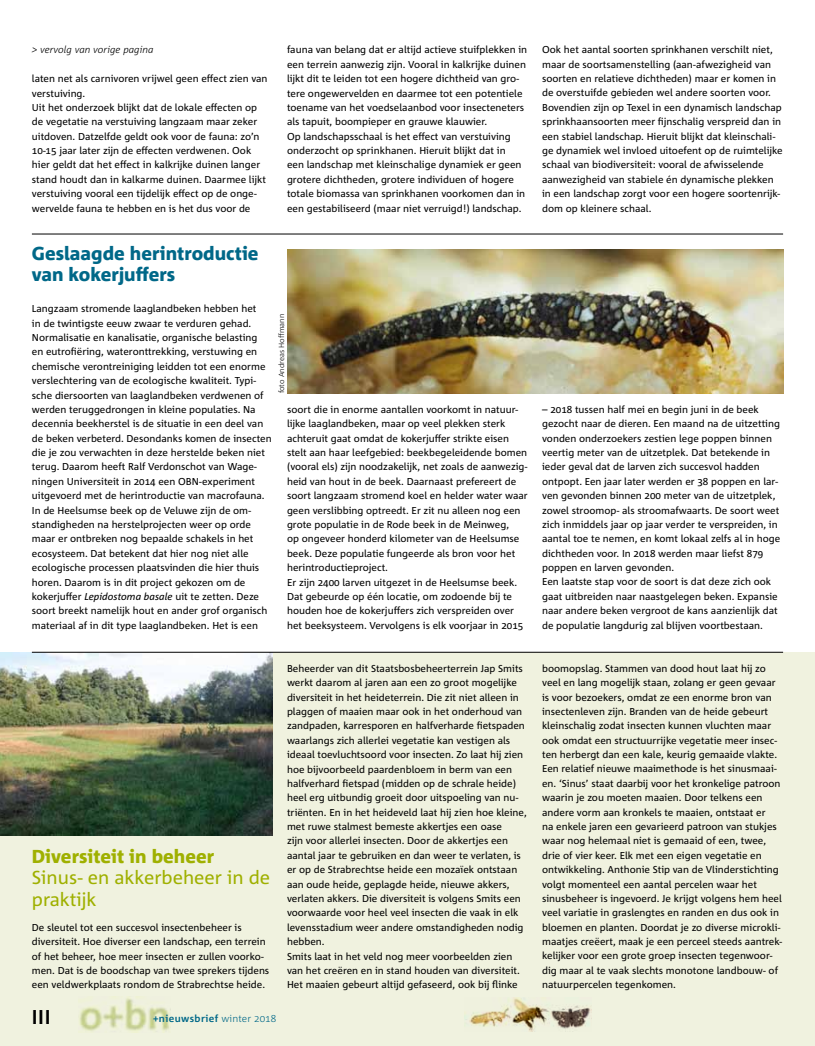
<style>
.page{position:relative;width:815px;height:1046px;background:#fff}
.page>*{position:absolute;margin:0;border:0;box-sizing:border-box;transform-origin:0 0}
.t1{font:700 20px "Corpid C1";color:#000}
.t2{font:800 18.75px/21.2px "Corpid C1";color:#006888}
.t3{font:18.75px/21.2px "Corpid C1";color:#9fb000}
.t4{font:800 18.75px "Corpid C1";color:#9fb000}
.t5{font:10px/14.4px "Corpid C1";color:#000}
.t6{font:italic 300 10px "Corpid C1";color:#000}
.t7{font:700 10px "Corpid C1";letter-spacing:.04em;color:#006888}
.t8{font:300 7.5px "Corpid C1";color:#000}
.s1{font-style:italic}
.s2{font-weight:300}
</style>
<div class="page">
<div style="left:0;top:652px;width:815px;height:393px;background:#f0f2df"></div>
<img style="left:79px;top:996px;width:91px;height:36px">
<img style="left:0;top:652px;width:273px;height:183px">
<img style="left:464px;top:997px;width:127px;height:33px">
<img style="left:287px;top:250px;width:496px;height:143px">
<hr style="left:32px;top:234px;width:751px;height:1px;background:#000">
<hr style="left:32px;top:652px;width:751px;height:1px;background:#000">
<p class="t6" style="left:32px;top:44px;width:123px">&gt; vervolg van vorige pagina</p>
<p class="t5" style="left:287px;top:42px;width:242px">fauna van belang dat er altijd actieve stuifplekken in een terrein aanwezig zijn. Vooral in kalkrijke duinen lijkt dit te leiden tot een hogere dichtheid van gro&shy;tere ongewervelden en daarmee tot een potentiele toename van het voedselaanbod voor insecteneters als tapuit, boompieper en grauwe klauwier.<br>Op landschapsschaal is het effect van verstuiving onderzocht op sprinkhanen. Hieruit blijkt dat in<br>een landschap met kleinschalige dynamiek er geen grotere dichtheden, grotere individuen of hogere totale biomassa van sprinkhanen voorkomen dan in een gestabiliseerd (maar niet verruigd!) landschap.</p>
<p class="t5" style="left:542px;top:42px;width:242px">Ook het aantal soorten sprinkhanen verschilt niet, maar de soortsamenstelling (aan-afwezigheid van soorten en relatieve dichtheden) maar er komen in de overstuifde gebieden wel andere soorten voor.<br>Bovendien zijn op Texel in een dynamisch landschap sprinkhaansoorten meer fijnschalig verspreid dan in een stabiel landschap. Hieruit blijkt dat kleinschali&shy;ge dynamiek wel invloed uitoefent op de ruimtelijke schaal van biodiversiteit: vooral de afwisselende aanwezigheid van stabiele én dynamische plekken in een landschap zorgt voor een hogere soortenrijk&shy;dom op kleinere schaal.</p>
<p class="t5" style="left:32px;top:71px;width:237px">laten net als carnivoren vrijwel geen effect zien van verstuiving.<br>Uit het onderzoek blijkt dat de lokale effecten op de vegetatie na verstuiving langzaam maar zeker uitdoven. Datzelfde geldt ook voor de fauna: zo’n 10-15 jaar later zijn de effecten verdwenen. Ook hier geldt dat het effect in kalkrijke duinen langer stand houdt dan in kalkarme duinen. Daarmee lijkt verstuiving vooral een tijdelijk effect op de onge&shy;wervelde fauna te hebben en is het dus voor de</p>
<h2 class="t2" style="left:32px;top:242px;width:228px">Geslaagde herintroductie van kokerjuffers</h2>
<p class="t5" style="left:32px;top:301px;width:241px">Langzaam stromende laaglandbeken hebben het<br>in de twintigste eeuw zwaar te verduren gehad.<br>Normalisatie en kanalisatie, organische belasting<br>en eutrofiëring, wateronttrekking, verstuwing en chemische verontreiniging leidden tot een enorme verslechtering van de ecologische kwaliteit. Typi&shy;sche diersoorten van laaglandbeken verdwenen of werden teruggedrongen in kleine populaties. Na decennia beekherstel is de situatie in een deel van de beken verbeterd. Desondanks komen de insecten die je zou verwachten in deze herstelde beken niet terug. Daarom heeft Ralf Verdonschot van Wage&shy;ningen Universiteit in 2014 een OBN-experiment uitgevoerd met de herintroductie van macrofauna.<br>In de Heelsumse beek op de Veluwe zijn de om&shy;standigheden na herstelprojecten weer op orde maar er ontbreken nog bepaalde schakels in het ecosysteem. Dat betekent dat hier nog niet alle ecologische processen plaatsvinden die hier thuis horen. Daarom is in dit project gekozen om de kokerjuffer <span class="s1">Lepidostoma basale</span> uit te zetten. Deze soort breekt namelijk hout en ander grof organisch materiaal af in dit type laaglandbeken. Het is een</p>
<p class="t8" style="left:277px;top:393px;width:81px;rotate:-90deg">foto Andreas Hoffmann</p>
<p class="t5" style="left:287px;top:402px;width:242px">soort die in enorme aantallen voorkomt in natuur&shy;lijke laaglandbeken, maar op veel plekken sterk achteruit gaat omdat de kokerjuffer strikte eisen stelt aan haar leefgebied: beekbegeleidende bomen (vooral els) zijn noodzakelijk, net zoals de aanwezig&shy;heid van hout in de beek. Daarnaast prefereert de soort langzaam stromend koel en helder water waar geen verslibbing optreedt. Er zit nu alleen nog een grote populatie in de Rode beek in de Meinweg,<br>op ongeveer honderd kilometer van de Heelsumse beek. Deze populatie fungeerde als bron voor het herintroductieproject.<br>Er zijn 2400 larven uitgezet in de Heelsumse beek.<br>Dat gebeurde op één locatie, om zodoende bij te houden hoe de kokerjuffers zich verspreiden over het beeksysteem. Vervolgens is elk voorjaar in 2015</p>
<p class="t5" style="left:542px;top:402px;width:240px">– 2018 tussen half mei en begin juni in de beek gezocht naar de dieren. Een maand na de uitzetting vonden onderzoekers zestien lege poppen binnen veertig meter van de uitzetplek. Dat betekende in ieder geval dat de larven zich succesvol hadden ontpopt. Een jaar later werden er 38 poppen en lar&shy;ven gevonden binnen 200 meter van de uitzetplek, zowel stroomop- als stroomafwaarts. De soort weet zich inmiddels jaar op jaar verder te verspreiden, in aantal toe te nemen, en komt lokaal zelfs al in hoge dichtheden voor. In 2018 werden maar liefst 879 poppen en larven gevonden.<br>Een laatste stap voor de soort is dat deze zich ook gaat uitbreiden naar naastgelegen beken. Expansie naar andere beken vergroot de kans aanzienlijk dat de populatie langdurig zal blijven voortbestaan.</p>
<h2 class="t4" style="left:32px;top:844px;width:184px">Diversiteit in beheer</h2>
<h2 class="t3" style="left:32px;top:866px;width:240px">Sinus- en akkerbeheer in de praktijk</h2>
<p class="t5" style="left:32px;top:919px;width:239px">De sleutel tot een succesvol insectenbeheer is diversiteit. Hoe diverser een landschap, een terrein of het beheer, hoe meer insecten er zullen voorko&shy;men. Dat is de boodschap van twee sprekers tijdens een veldwerkplaats rondom de Strabrechtse heide.</p>
<h1 class="t1" style="left:32px;top:1004px;width:20px">III</h1>
<p class="t7" style="left:153px;top:1011px;width:125px">+nieuwsbrief <span class="s2">winter 2018</span></p>
<p class="t5" style="left:287px;top:660px;width:241px">Beheerder van dit Staatsbosbeheerterrein Jap Smits werkt daarom al jaren aan een zo groot mogelijke diversiteit in het heideterrein. Die zit niet alleen in plaggen of maaien maar ook in het onderhoud van zandpaden, karresporen en halfverharde fietspaden waarlangs zich allerlei vegetatie kan vestigen als ideaal toevluchtsoord voor insecten. Zo laat hij zien hoe bijvoorbeeld paardenbloem in berm van een halfverhard fietspad (midden op de schrale heide) heel erg uitbundig groeit door uitspoeling van nu&shy;triënten. En in het heideveld laat hij zien hoe kleine, met ruwe stalmest bemeste akkertjes een oase<br>zijn voor allerlei insecten. Door de akkertjes een aantal jaar te gebruiken en dan weer te verlaten, is er op de Strabrechtse heide een mozaïek ontstaan aan oude heide, geplagde heide, nieuwe akkers, verlaten akkers. Die diversiteit is volgens Smits een voorwaarde voor heel veel insecten die vaak in elk levensstadium weer andere omstandigheden nodig hebben.<br>Smits laat in het veld nog meer voorbeelden zien van het creëren en in stand houden van diversiteit.<br>Het maaien gebeurt altijd gefaseerd, ook bij flinke</p>
<p class="t5" style="left:542px;top:660px;width:242px">boomopslag. Stammen van dood hout laat hij zo veel en lang mogelijk staan, zolang er geen gevaar is voor bezoekers, omdat ze een enorme bron van insectenleven zijn. Branden van de heide gebeurt kleinschalig zodat insecten kunnen vluchten maar ook omdat een structuurrijke vegetatie meer insec&shy;ten herbergt dan een kale, keurig gemaaide vlakte.<br>Een relatief nieuwe maaimethode is het sinusmaai&shy;en. ‘Sinus’ staat daarbij voor het kronkelige patroon waarin je zou moeten maaien. Door telkens een andere vorm aan kronkels te maaien, ontstaat er<br>na enkele jaren een gevarieerd patroon van stukjes waar nog helemaal niet is gemaaid of een, twee, drie of vier keer. Elk met een eigen vegetatie en ontwikkeling. Anthonie Stip van de Vlinderstichting volgt momenteel een aantal percelen waar het sinusbeheer is ingevoerd. Je krijgt volgens hem heel veel variatie in graslengtes en randen en dus ook in bloemen en planten. Doordat je zo diverse microkli&shy;maatjes creëert, maak je een perceel steeds aantrek&shy;kelijker voor een grote groep insecten tegenwoor&shy;dig maar al te vaak slechts monotone landbouw- of natuurpercelen tegenkomen.</p>
</div>
